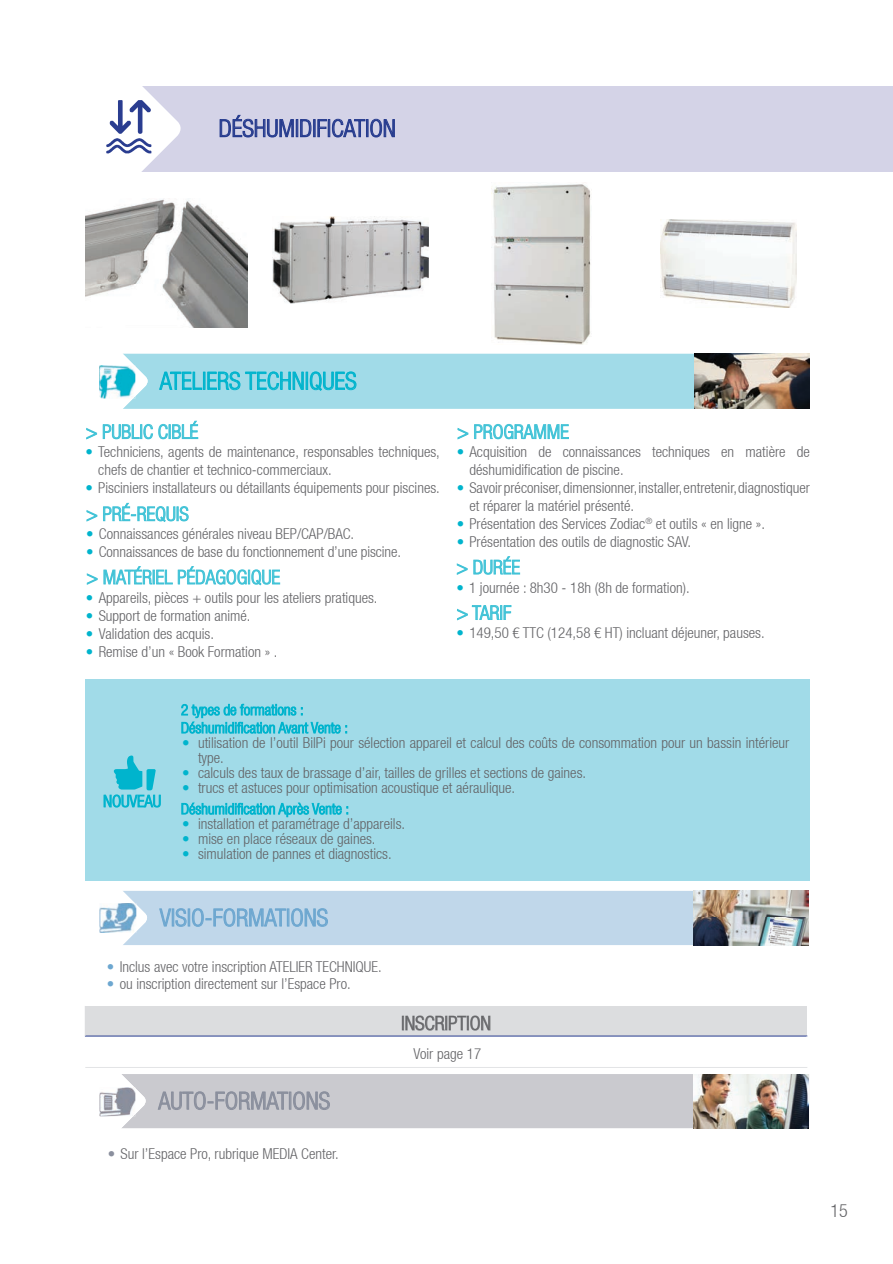
<style>
.page{position:relative;width:893px;height:1264px;background:#fff}
.page>*{position:absolute;margin:0;border:0;box-sizing:border-box;transform-origin:0 0}
.t1{font:300 condensed 24px "Helvetica Neue LT";color:#00b4cd}
.t2{font:300 condensed 24px "Helvetica Neue LT";color:#263b8e}
.t3{font:300 condensed 24px "Helvetica Neue LT";color:#6da7d0}
.t4{font:300 condensed 24px "Helvetica Neue LT";color:#8a8f9d}
.t5{font:300 condensed 19.5px "Helvetica Neue LT";color:#42c3d7}
.t6{font:300 condensed 19.5px "Helvetica Neue LT";color:#636366}
.t7{font:300 condensed 18px "Helvetica Neue LT";color:#636366}
.t8{font:300 condensed 15px/18px "Helvetica Neue LT";color:#636366}
.s1{color:#00b4cd}
.s2{color:#6da7d0}
.s3{color:#8a8f9d}
</style>
<div class="page">
<div style="left:133px;top:86px;width:759px;height:85px;background:#d4d3e7"></div>
<svg style="left:133px;top:86px;width:51px;height:86px"></svg>
<img style="left:106px;top:100px;width:45px;height:56px">
<img style="left:660px;top:219px;width:136px;height:88px">
<img style="left:491px;top:184px;width:100px;height:160px">
<img style="left:86px;top:199px;width:161px;height:129px">
<img style="left:272px;top:216px;width:156px;height:87px">
<div style="left:85px;top:679px;width:723px;height:201px;background:#a1dbe8"></div>
<svg style="left:181px;top:703px;width:166px;height:31px"></svg>
<svg style="left:181px;top:802px;width:167px;height:16px"></svg>
<svg style="left:219px;top:115px;width:176px;height:23px"></svg>
<svg style="left:86px;top:420px;width:112px;height:20px"></svg>
<svg style="left:457px;top:423px;width:112px;height:17px"></svg>
<svg style="left:86px;top:502px;width:103px;height:20px"></svg>
<svg style="left:86px;top:566px;width:194px;height:20px"></svg>
<svg style="left:456px;top:556px;width:64px;height:19px"></svg>
<svg style="left:457px;top:605px;width:54px;height:15px"></svg>
<svg style="left:100px;top:1074px;width:708px;height:55px"></svg>
<img style="left:99px;top:1087px;width:36px;height:29px">
<svg style="left:101px;top:353px;width:593px;height:56px"></svg>
<img style="left:99px;top:365px;width:36px;height:33px">
<svg style="left:103px;top:755px;width:58px;height:53px"></svg>
<img style="left:693px;top:1074px;width:115px;height:53px">
<svg style="left:99px;top:890px;width:710px;height:56px"></svg>
<img style="left:693px;top:890px;width:115px;height:54px">
<img style="left:694px;top:353px;width:115px;height:56px">
<div style="left:85px;top:1005px;width:721px;height:30px;background:#dcdddf"></div>
<hr style="left:85px;top:1035px;width:722px;height:1px;background:#263b8e">
<hr style="left:85px;top:1066px;width:722px;height:1px;background:#e3e4e6">
<svg style="left:402px;top:1015px;width:88px;height:16px"></svg>
<h1 class="t2" style="left:219px;top:114px;width:178px">DÉSHUMIDIFICATION</h1>
<h1 class="t1" style="left:160px;top:367px;width:198px">ATELIERS TECHNIQUES</h1>
<h2 class="t5" style="left:86px;top:420px;width:114px">&gt; PUBLIC CIBLÉ</h2>
<h2 class="t5" style="left:457px;top:420px;width:113px">&gt; PROGRAMME</h2>
<p class="t8" style="left:98px;top:442px;width:343px;text-indent:-13px"><span class="s1">•</span> Techniciens, agents de maintenance, responsables techniques, chefs de chantier et technico-commerciaux.</p>
<p class="t8" style="left:85px;top:478px;width:356px"><span class="s1">•</span> Pisciniers installateurs ou détaillants équipements pour piscines.</p>
<h2 class="t5" style="left:86px;top:502px;width:104px">&gt; PRÉ-REQUIS</h2>
<p class="t8" style="left:86px;top:524px;width:269px"><span class="s1">•</span> Connaissances générales niveau BEP/CAP/BAC.</p>
<p class="t8" style="left:86px;top:542px;width:316px"><span class="s1">•</span> Connaissances de base du fonctionnement d’une piscine.</p>
<p class="t8" style="left:86px;top:588px;width:293px"><span class="s1">•</span> Appareils, pièces + outils pour les ateliers pratiques.</p>
<p class="t8" style="left:86px;top:606px;width:166px"><span class="s1">•</span> Support de formation animé.</p>
<p class="t8" style="left:86px;top:624px;width:129px"><span class="s1">•</span> Validation des acquis.</p>
<p class="t8" style="left:86px;top:642px;width:193px"><span class="s1">•</span> Remise d’un « Book Formation » .</p>
<h2 class="t5" style="left:86px;top:566px;width:195px">&gt; MATÉRIEL PÉDAGOGIQUE</h2>
<p class="t8" style="left:469px;top:442px;width:342px;text-indent:-13px"><span class="s1">•</span> Acquisition de connaissances techniques en matière de déshumidification de piscine.</p>
<p class="t8" style="left:469px;top:478px;width:342px;text-indent:-13px"><span class="s1">•</span> Savoir préconiser, dimensionner, installer, entretenir, diagnostiquer et réparer la matériel présenté.</p>
<p class="t8" style="left:456px;top:514px;width:310px"><span class="s1">•</span> Présentation des Services Zodiac<sup>®</sup> et outils « en ligne ».</p>
<p class="t8" style="left:456px;top:532px;width:236px"><span class="s1">•</span> Présentation des outils de diagnostic SAV.</p>
<h2 class="t5" style="left:456px;top:556px;width:65px">&gt; DURÉE</h2>
<h2 class="t5" style="left:456px;top:601px;width:56px">&gt; TARIF</h2>
<p class="t8" style="left:456px;top:578px;width:235px"><span class="s1">•</span> 1 journée : 8h30 - 18h (8h de formation).</p>
<p class="t8" style="left:456px;top:623px;width:309px"><span class="s1">•</span> 149,50 € TTC (124,58 € HT) incluant déjeuner, pauses.</p>
<p class="t8" style="left:198px;top:735px;width:592px;line-height:15px;text-indent:-16px"><span class="s1">•</span> utilisation de l’outil BilPi pour sélection appareil et calcul des coûts de consommation pour un bassin intérieur type.</p>
<p class="t8" style="left:182px;top:763px;width:405px"><span class="s1">•</span> calculs des taux de brassage d’air, tailles de grilles et sections de gaines.</p>
<p class="t8" style="left:182px;top:778px;width:334px"><span class="s1">•</span> trucs et astuces pour optimisation acoustique et aéraulique.</p>
<p class="t8" style="left:182px;top:814px;width:224px"><span class="s1">•</span> installation et paramétrage d’appareils.</p>
<p class="t8" style="left:182px;top:829px;width:195px"><span class="s1">•</span> mise en place réseaux de gaines.</p>
<p class="t8" style="left:182px;top:844px;width:211px"><span class="s1">•</span> simulation de pannes et diagnostics.</p>
<h1 class="t3" style="left:160px;top:903px;width:170px">VISIO-FORMATIONS</h1>
<p class="t8" style="left:107px;top:957px;width:276px"><span class="s2">•</span> Inclus avec votre inscription ATELIER TECHNIQUE.</p>
<p class="t8" style="left:107px;top:974px;width:245px"><span class="s2">•</span> ou inscription directement sur l’Espace Pro.</p>
<h1 class="t4" style="left:158px;top:1086px;width:173px">AUTO-FORMATIONS</h1>
<p class="t8" style="left:108px;top:1144px;width:232px"><span class="s3">•</span> Sur l’Espace Pro, rubrique MEDIA Center.</p>
<h2 class="t6" style="left:401px;top:1011px;width:91px">INSCRIPTION</h2>
<p class="t8" style="left:413px;top:1044px;width:69px">Voir page 17</p>
<p class="t7" style="left:830px;top:1200px;width:19px">15</p>
</div>
